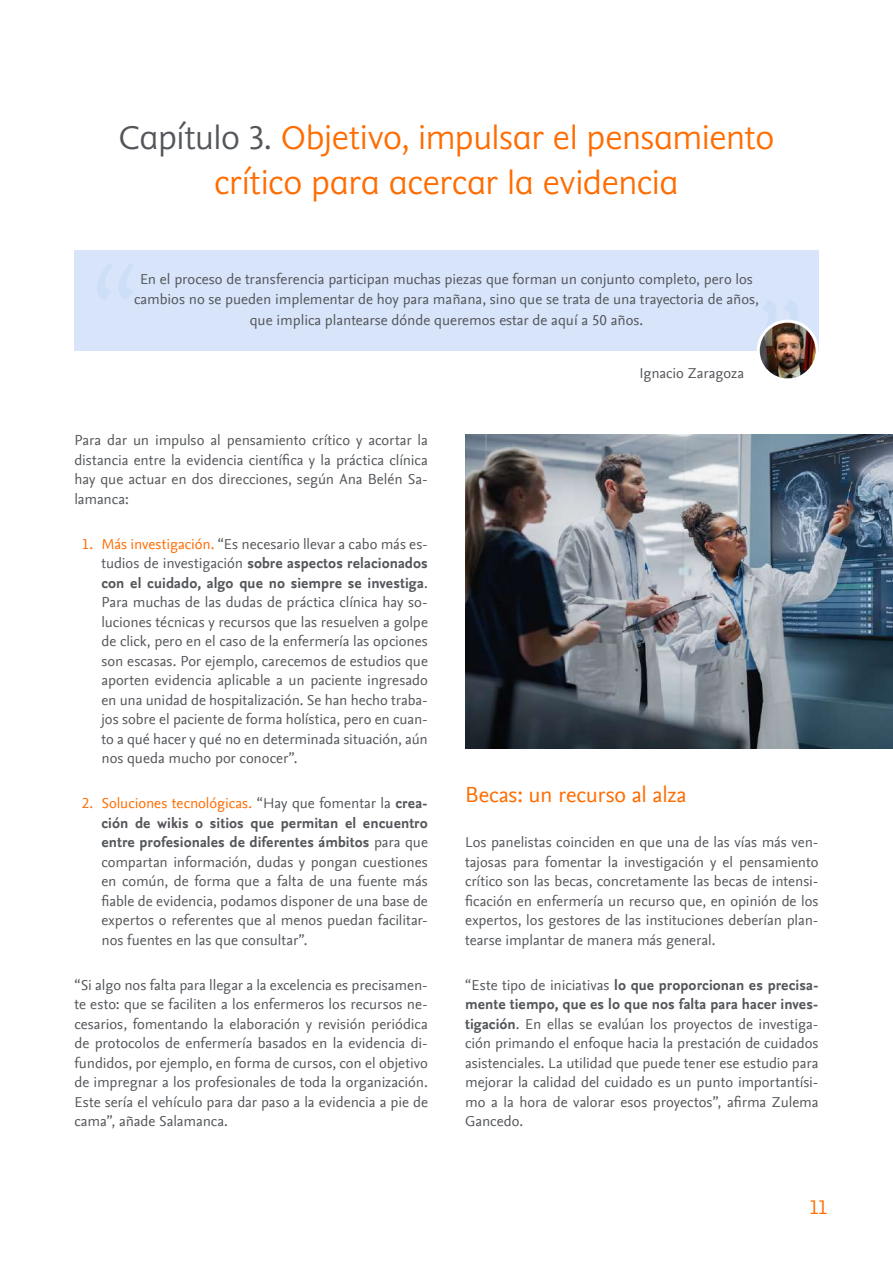
<style>
.page{position:relative;width:893px;height:1263px;background:#fff}
.page>*{position:absolute;margin:0;border:0;box-sizing:border-box;transform-origin:0 0}
.t1{font:300 37.5px/45px "Elsevier Display";letter-spacing:-.015em;color:#ff6c00;text-align:center}
.t2{font:22.5px "Nexus Sans Offc Pro";letter-spacing:-.005em;color:#ff6c00}
.t3{font:300 22.5px "Elsevier Display";color:#ff6c00}
.t4{font:15px/19.5px "Nexus Sans Offc Pro";color:#53565a;text-align:justify}
.s1{color:#53565a}
.s2{color:#ff6c00}
.s3{font-weight:700}
</style>
<div class="page">
<div style="left:74px;top:250px;width:745px;height:101px;background:#d7e4f9"></div>
<img style="left:465px;top:434px;width:428px;height:314px">
<img style="left:760px;top:323px;width:55px;height:54px">
<div style="left:757px;top:320px;width:62px;height:61px;border:3px solid #fff;border-radius:50%"></div>
<h1 class="t1" style="left:119px;top:115px;width:657px"><span class="s1">Capítulo 3.</span> Objetivo, impulsar el pensamiento crítico para acercar la evidencia</h1>
<p class="t4" style="left:134px;top:268px;width:626px;line-height:20.2px;text-align:center">En el proceso de transferencia participan muchas piezas que forman un conjunto completo, pero los cambios no se pueden implementar de hoy para mañana, sino que se trata de una trayectoria de años, que implica plantearse dónde queremos estar de aquí a 50 años.</p>
<p class="t4" style="left:639px;top:363px;width:106px">Ignacio Zaragoza</p>
<p class="t4" style="left:74px;top:430px;width:355px">Para dar un impulso al pensamiento crítico y acortar la distancia entre la evidencia científica y la práctica clínica hay que actuar en dos direcciones, según Ana Belén Sa&shy;lamanca:</p>
<p class="t4" style="left:101px;top:533px;width:328px;text-indent:-20px"><span class="s2">1. Más investigación.</span> “Es necesario llevar a cabo más es&shy;tudios de investigación <span class="s3">sobre aspectos relacionados con el cuidado, algo que no siempre se investiga</span>.<br>Para muchas de las dudas de práctica clínica hay so&shy;luciones técnicas y recursos que las resuelven a golpe de click, pero en el caso de la enfermería las opciones son escasas. Por ejemplo, carecemos de estudios que aporten evidencia aplicable a un paciente ingresado en una unidad de hospitalización. Se han hecho traba&shy;jos sobre el paciente de forma holística, pero en cuan&shy;to a qué hacer y qué no en determinada situación, aún nos queda mucho por conocer”.</p>
<p class="t4" style="left:101px;top:793px;width:328px;text-indent:-20px"><span class="s2">2. Soluciones tecnológicas.</span> “Hay que fomentar la <span class="s3">crea&shy;ción de wikis o sitios que permitan el encuentro entre profesionales de diferentes ámbitos</span> para que compartan información, dudas y pongan cuestiones en común, de forma que a falta de una fuente más fiable de evidencia, podamos disponer de una base de expertos o referentes que al menos puedan facilitar&shy;nos fuentes en las que consultar”.</p>
<p class="t4" style="left:74px;top:974px;width:355px">“Si algo nos falta para llegar a la excelencia es precisamen&shy;te esto: que se faciliten a los enfermeros los recursos ne&shy;cesarios, fomentando la elaboración y revisión periódica de protocolos de enfermería basados en la evidencia di&shy;fundidos, por ejemplo, en forma de cursos, con el objetivo de impregnar a los profesionales de toda la organización.<br>Este sería el vehículo para dar paso a la evidencia a pie de cama”, añade Salamanca.</p>
<h2 class="t2" style="left:465px;top:778px;width:223px">Becas: un recurso al alza</h2>
<p class="t4" style="left:465px;top:832px;width:355px">Los panelistas coinciden en que una de las vías más ven&shy;tajosas para fomentar la investigación y el pensamiento crítico son las becas, concretamente las becas de intensi&shy;ficación en enfermería un recurso que, en opinión de los expertos, los gestores de las instituciones deberían plan&shy;tearse implantar de manera más general.</p>
<p class="t4" style="left:465px;top:974px;width:355px">“Este tipo de iniciativas <span class="s3">lo que proporcionan es precisa&shy;mente tiempo, que es lo que nos falta para hacer inves&shy;tigación</span>. En ellas se evalúan los proyectos de investiga&shy;ción primando el enfoque hacia la prestación de cuidados asistenciales. La utilidad que puede tener ese estudio para mejorar la calidad del cuidado es un punto importantísi&shy;mo a la hora de valorar esos proyectos”, afirma Zulema Gancedo.</p>
<h2 class="t3" style="left:810px;top:1194px;width:19px">11</h2>
</div>
